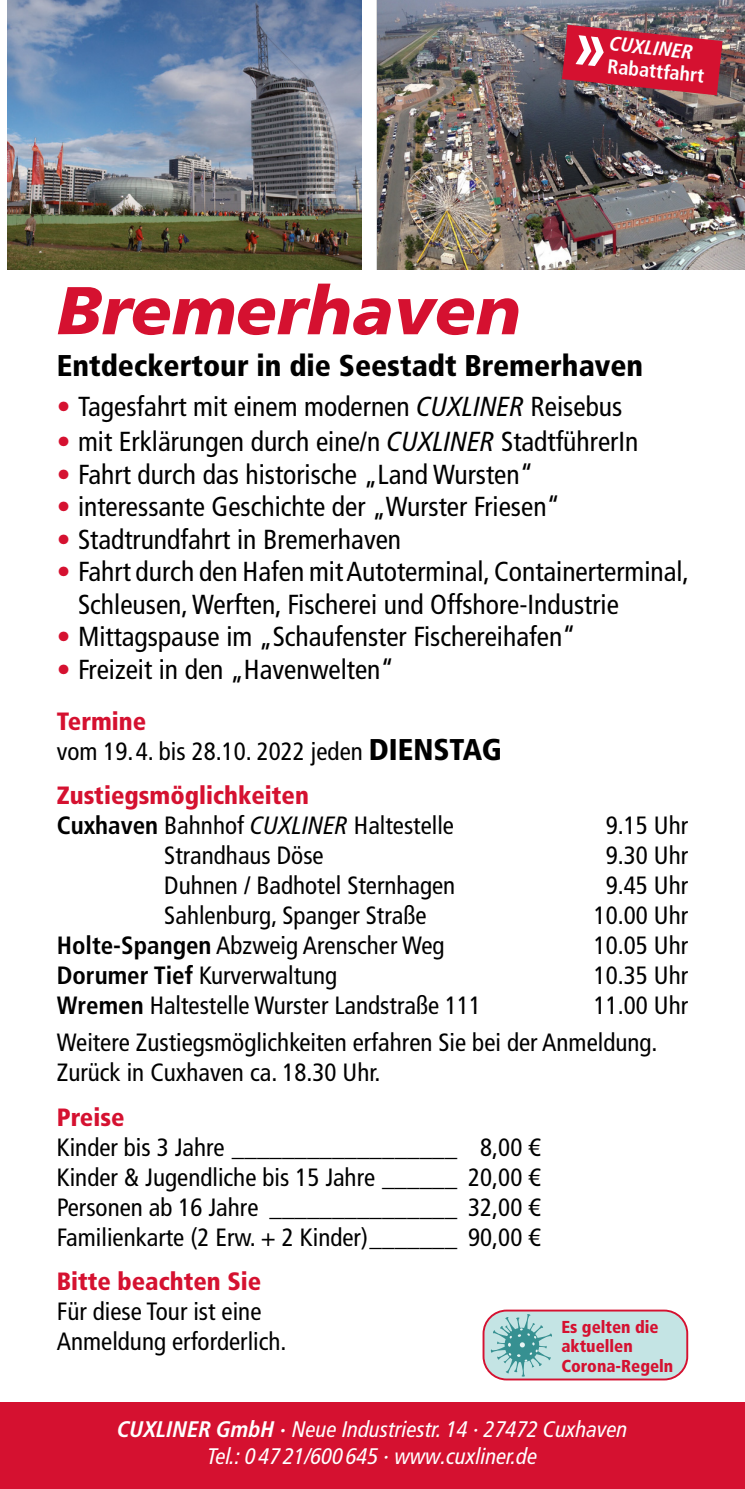
<style>
.page{position:relative;width:745px;height:1489px;background:#fff}
.page>*{position:absolute;margin:0;border:0;box-sizing:border-box;transform-origin:0 0}
.t1{font:italic 900 67.5px "Frutiger LT";color:#d51130}
.t2{font:900 condensed 30px "Frutiger LT";color:#000}
.t3{font:condensed 27.5px/32.5px "Frutiger";color:#000}
.t4{font:condensed 25px/37px "Frutiger";color:#000}
.t5{font:condensed 25px/30px "Frutiger LT";color:#000}
.t6{font:900 condensed 25px "Frutiger LT";color:#d51130}
.t7{font:italic condensed 22.5px/27.5px "Frutiger LT Pro";color:#fff;text-align:center}
.t8{font:700 condensed 20px "Frutiger LT";color:#fff}
.t9{font:italic 700 condensed 20px "Frutiger LT Pro";color:#fff}
.t10{font:900 condensed 17.25px/19.2px "Frutiger";color:#d51130}
.s1{color:#d51130}
.s2{font-family:"Frutiger LT Pro";font-style:italic}
.s3{font-weight:900;color:#d51130}
.s4{font-weight:900;font-size:30px}
.s5{font-weight:700}
.s6{font-family:"Frutiger LT";font-weight:700}
</style>
<div class="page">
<div style="left:0;top:1401px;width:744px;height:87px;background:#d51130"></div>
<img style="left:7px;top:0;width:354px;height:269px">
<img style="left:377px;top:0;width:367px;height:269px">
<div style="left:483px;top:1310px;width:203px;height:69px;background:#c4e4e4;border-radius:23px"></div>
<div style="left:482px;top:1309px;width:205px;height:71px;border:2px solid #d51130;border-radius:23px"></div>
<svg style="left:490px;top:1313px;width:61px;height:63px"></svg>
<img style="left:561px;top:25px;width:161px;height:70px">
<p class="t9" style="left:611px;top:32px;width:85px;rotate:6deg">CUXLINER</p>
<p class="t8" style="left:608px;top:54px;width:99px;rotate:6deg">Rabattfahrt</p>
<h1 class="t1" style="left:57px;top:270px;width:465px">Bremerhaven</h1>
<p class="t2" style="left:57px;top:348px;width:587px">Entdeckertour in die Seestadt Bremerhaven</p>
<p class="t3" style="left:57px;top:390px;width:566px"><span class="s1">•</span> Tagesfahrt mit einem modernen <span class="s2">CUXLINER</span> Reisebus</p>
<p class="t3" style="left:57px;top:425px;width:582px"><span class="s1">•</span> mit Erklärungen durch eine/n <span class="s2">CUXLINER</span> StadtführerIn</p>
<p class="t3" style="left:57px;top:458px;width:478px"><span class="s1">•</span> Fahrt durch das historische „Land Wursten“</p>
<p class="t3" style="left:57px;top:490px;width:505px"><span class="s1">•</span> interessante Geschichte der „Wurster Friesen“</p>
<p class="t3" style="left:57px;top:523px;width:346px"><span class="s1">•</span> Stadtrundfahrt in Bremerhaven</p>
<p class="t3" style="left:78px;top:555px;width:612px;text-indent:-21px"><span class="s1">•</span> Fahrt durch den Hafen mit Autoterminal, Containerterminal,<br>Schleusen, Werften, Fischerei und Offshore-Industrie</p>
<p class="t3" style="left:57px;top:620px;width:520px"><span class="s1">•</span> Mittagspause im „Schaufenster Fischereihafen“</p>
<p class="t3" style="left:57px;top:653px;width:339px"><span class="s1">•</span> Freizeit in den „Havenwelten“</p>
<p class="t5" style="left:57px;top:706px;width:446px"><span class="s3">Termine<br></span>vom 19.4. bis 28.10. 2022 jeden <span class="s4">DIENSTAG</span></p>
<p class="t6" style="left:57px;top:780px;width:253px">Zustiegsmöglichkeiten</p>
<p class="t4" style="left:57px;top:807px;width:398px"><span class="s5">Cuxhaven</span> Bahnhof <span class="s2">CUXLINER</span> Haltestelle</p>
<p class="t4" style="left:605px;top:807px;width:84px">9.15 Uhr</p>
<p class="t4" style="left:164px;top:837px;width:161px">Strandhaus Döse</p>
<p class="t4" style="left:605px;top:837px;width:84px">9.30 Uhr</p>
<p class="t4" style="left:164px;top:867px;width:292px">Duhnen / Badhotel Sternhagen</p>
<p class="t4" style="left:605px;top:867px;width:84px">9.45 Uhr</p>
<p class="t4" style="left:164px;top:897px;width:263px">Sahlenburg, Spanger Straße</p>
<p class="t4" style="left:593px;top:897px;width:96px">10.00 Uhr</p>
<p class="t4" style="left:57px;top:927px;width:389px"><span class="s5">Holte-Spangen</span> Abzweig Arenscher Weg</p>
<p class="t4" style="left:593px;top:927px;width:96px">10.05 Uhr</p>
<p class="t4" style="left:57px;top:957px;width:282px"><span class="s6">Dorumer Tief</span> Kurverwaltung</p>
<p class="t4" style="left:593px;top:957px;width:96px">10.35 Uhr</p>
<p class="t4" style="left:57px;top:987px;width:425px"><span class="s6">Wremen</span> Haltestelle Wurster Landstraße 111</p>
<p class="t4" style="left:57px;top:987px;width:632px;text-indent:536px">11.00 Uhr<br>Weitere Zustiegsmöglichkeiten erfahren Sie bei der Anmeldung.</p>
<p class="t4" style="left:57px;top:1054px;width:325px">Zurück in Cuxhaven ca. 18.30 Uhr.</p>
<p class="t6" style="left:57px;top:1101px;width:69px">Preise</p>
<p class="t5" style="left:57px;top:1131px;width:485px;text-align:justify">Kinder bis 3 Jahre __________________ 8,00 € Kinder &amp; Jugendliche bis 15 Jahre ______ 20,00 € Personen ab 16 Jahre _______________ 32,00 € Familienkarte (2 Erw. + 2 Kinder)_______ 90,00 €</p>
<p class="t6" style="left:57px;top:1265px;width:206px">Bitte beachten Sie</p>
<p class="t4" style="left:57px;top:1296px;width:231px;line-height:30px">Für diese Tour ist eine<br>Anmeldung erforderlich.</p>
<p class="t10" style="left:561px;top:1317px;width:113px">Es gelten die aktuellen<br>Corona-Regeln</p>
<p class="t7" style="left:117px;top:1415px;width:511px"><span class="s5">CUXLINER GmbH ·</span> Neue Industriestr. 14 · 27472 Cuxhaven<br>Tel.: 0 47 21/600 645 · www.cuxliner.de</p>
</div>
